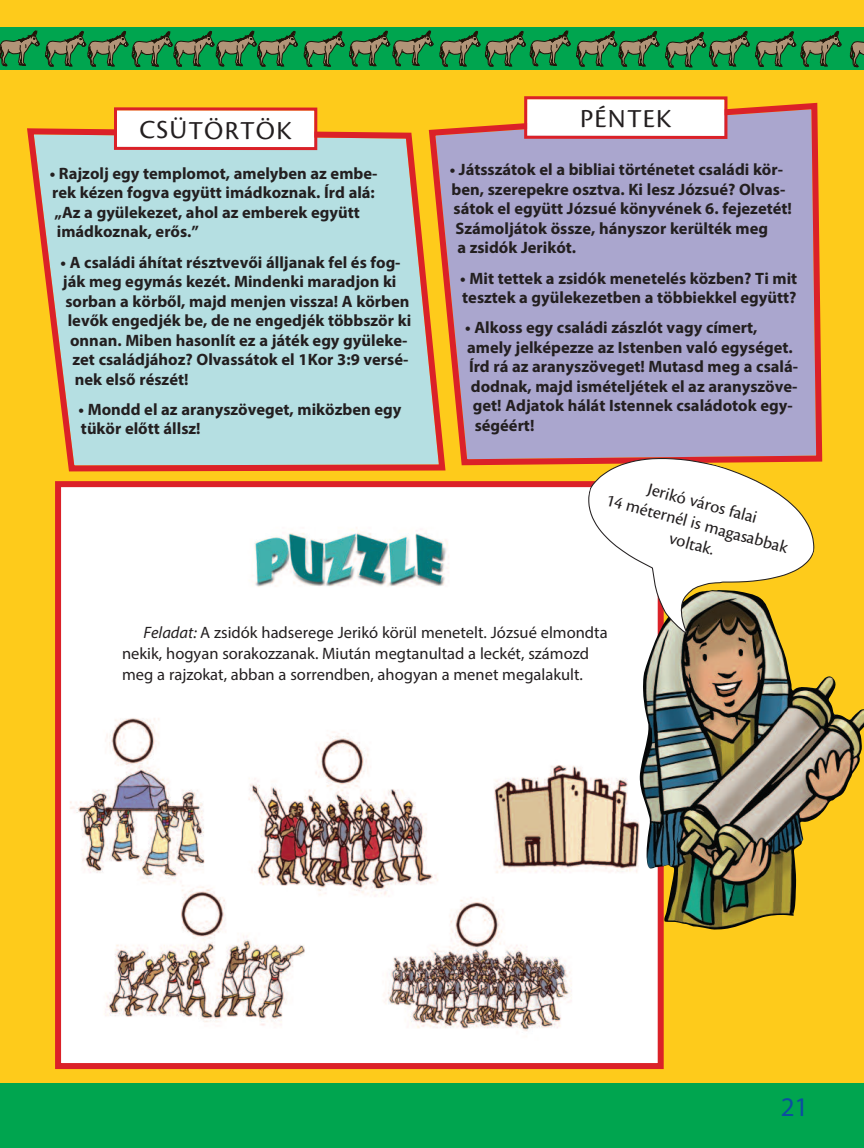
<style>
.page{position:relative;width:864px;height:1148px;background:#fff}
.page>*{position:absolute;margin:0;border:0;box-sizing:border-box;transform-origin:0 0}
.t1{font:27px "Cronos Pro";letter-spacing:.045em;color:#231f20}
.t2{font:27px "Myriad Pro";color:#0d4da1}
.t3{font:18px/21px "Cronos Pro";color:#231f20;text-align:center}
.t4{font:700 16.5px/19.5px "Myriad Pro";color:#231f20}
.t5{font:16.5px/21px "Myriad Pro";color:#231f20}
.s1{font-style:italic}
</style>
<div class="page">
<div style="left:0;top:0;width:864px;height:1095px;background:#fecb1b"></div>
<div style="left:0;top:1082px;width:864px;height:66px;background:#00a54f"></div>
<div style="left:0;top:27px;width:864px;height:43px;background:#00a54f"></div>
<svg style="left:0;top:30px;width:40px;height:36px"></svg>
<svg style="left:46px;top:30px;width:252px;height:37px"></svg>
<svg style="left:304px;top:30px;width:129px;height:37px"></svg>
<svg style="left:440px;top:30px;width:131px;height:37px"></svg>
<svg style="left:577px;top:30px;width:82px;height:37px"></svg>
<svg style="left:666px;top:30px;width:84px;height:37px"></svg>
<svg style="left:756px;top:30px;width:85px;height:37px"></svg>
<svg style="left:850px;top:41px;width:14px;height:26px"></svg>
<svg style="left:446px;top:103px;width:376px;height:362px;background:#aea1c1"></svg>
<div style="left:61px;top:487px;width:597px;height:576px;background:#fff"></div>
<img style="left:70px;top:527px;width:570px;height:504px">
<div style="left:55px;top:481px;width:609px;height:588px;border:6px solid #db2128"></div>
<img style="left:640px;top:634px;width:224px;height:295px">
<svg style="left:27px;top:128px;width:419px;height:343px;background:#bdd1c5"></svg>
<svg style="left:588px;top:457px;width:227px;height:177px"></svg>
<div style="left:117px;top:110px;width:197px;height:37px;background:#fff"></div>
<div style="left:114px;top:107px;width:203px;height:43px;border:3px solid #db2128"></div>
<div style="left:527px;top:99px;width:197px;height:37px;background:#fff"></div>
<div style="left:524px;top:96px;width:203px;height:43px;border:3px solid #db2128"></div>
<h1 class="t1" style="left:140px;top:120px;width:154px">CSÜTÖRTÖK</h1>
<p class="t4" style="left:50px;top:165px;width:329px">• Rajzolj egy templomot, amelyben az embe&shy;rek kézen fogva együtt imádkoznak. Írd alá: „Az a gyülekezet, ahol az emberek együtt imádkoznak, erős.”</p>
<p class="t4" style="left:61px;top:253px;width:342px">• A családi áhítat résztvevői álljanak fel és fog-</p>
<p class="t4" style="left:63px;top:273px;width:335px">ják meg egymás kezét. Mindenki maradjon ki</p>
<p class="t4" style="left:65px;top:292px;width:346px">sorban a körből, majd menjen vissza! A körben</p>
<p class="t4" style="left:68px;top:312px;width:345px">levők engedjék be, de ne engedjék többször ki</p>
<p class="t4" style="left:70px;top:331px;width:339px">onnan. Miben hasonlít ez a játék egy gyüleke-</p>
<p class="t4" style="left:73px;top:351px;width:337px">zet családjához? Olvassátok el 1Kor 3:9 versé-</p>
<p class="t4" style="left:75px;top:370px;width:115px">nek első részét!</p>
<p class="t4" style="left:79px;top:401px;width:324px">• Mondd el az aranyszöveget, miközben egy tükör előtt állsz!</p>
<h1 class="t1" style="left:580px;top:109px;width:93px">PÉNTEK</h1>
<p class="t4" style="left:450px;top:161px;width:335px">• Játsszátok el a bibliai történetet családi kör-</p>
<p class="t4" style="left:452px;top:181px;width:335px">ben, szerepekre osztva. Ki lesz Józsué? Olvas-</p>
<p class="t4" style="left:454px;top:200px;width:340px">sátok el együtt Józsué könyvének 6. fejezetét!</p>
<p class="t4" style="left:455px;top:220px;width:314px">Számoljátok össze, hányszor kerülték meg</p>
<p class="t4" style="left:457px;top:239px;width:120px">a zsidók Jerikót.</p>
<p class="t4" style="left:460px;top:269px;width:338px">• Mit tettek a zsidók menetelés közben? Ti mit tesztek a gyülekezetben a többiekkel együtt?</p>
<p class="t4" style="left:465px;top:319px;width:294px">• Alkoss egy családi zászlót vagy címert,</p>
<p class="t4" style="left:467px;top:339px;width:327px">amely jelképezze az Istenben való egységet.</p>
<p class="t4" style="left:469px;top:358px;width:331px">Írd rá az aranyszöveget! Mutasd meg a csalá-</p>
<p class="t4" style="left:471px;top:378px;width:328px">dodnak, majd ismételjétek el az aranyszöve-</p>
<p class="t4" style="left:473px;top:397px;width:321px">get! Adjatok hálát Istennek családotok egy-</p>
<p class="t4" style="left:475px;top:417px;width:61px">ségéért!</p>
<p class="t3" style="left:614px;top:470px;width:189px;rotate:15deg">JERIKÓ VÁROS FALAI<br>14 MÉTERNÉL IS MAGASABBAK<br>VOLTAK.</p>
<p class="t5" style="left:122px;top:623px;width:487px;text-indent:21px"><span class="s1">Feladat:</span> A zsidók hadserege Jerikó körül menetelt. Józsué elmondta nekik, hogyan sorakozzanak. Miután megtanultad a leckét, számozd meg a rajzokat, abban a sorrendben, ahogyan a menet megalakult.</p>
<h1 class="t2" style="left:781px;top:1096px;width:29px">21</h1>
</div>
